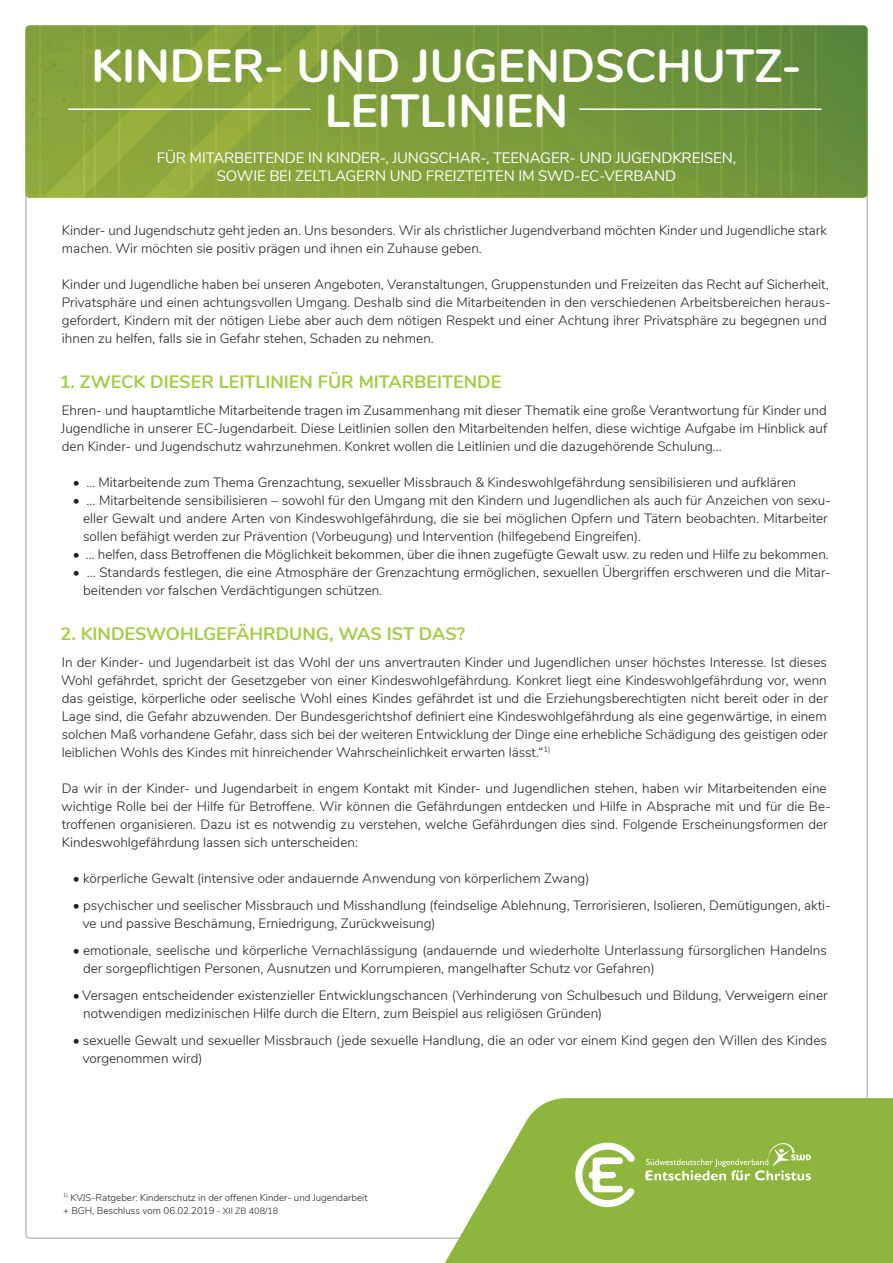
<style>
.page{position:relative;width:893px;height:1263px;background:#fff}
.page>*{position:absolute;margin:0;border:0;box-sizing:border-box;transform-origin:0 0}
.t1{font:700 46.5px/45px "Nunito";color:#fff;text-align:center}
.t2{font:700 18px "Nunito";color:#a5cc49}
.t3{font:15px/18px "Nunito";letter-spacing:-.01em;color:#fff;text-align:center}
.t4{font:300 13.5px/18px "Nunito";color:#231f20}
.t5{font:300 9.75px/13.5px "Nunito";color:#231f20}
.s1{font-size:9px}
</style>
<div class="page">
<img style="left:437px;top:1098px;width:456px;height:165px">
<img style="left:26px;top:26px;width:841px;height:172px">
<hr style="left:68px;top:108px;width:242px;height:2px;background:#fff">
<hr style="left:579px;top:108px;width:242px;height:2px;background:#fff">
<svg style="left:645px;top:1143px;width:166px;height:37px;background:#a1c15e"></svg>
<svg style="left:575px;top:1142px;width:60px;height:65px"></svg>
<h1 class="t1" style="left:91px;top:40px;width:712px">KINDER- UND JUGENDSCHUTZ-<br>LEITLINIEN</h1>
<p class="t3" style="left:157px;top:148px;width:581px">FÜR MITARBEITENDE IN KINDER-, JUNGSCHAR-, TEENAGER- UND JUGENDKREISEN,<br>SOWIE BEI ZELTLAGERN UND FREIZTEITEN IM SWD-EC-VERBAND</p>
<p class="t4" style="left:62px;top:220px;width:767px">Kinder- und Jugendschutz geht jeden an. Uns besonders. Wir als christlicher Jugendverband möchten Kinder und Jugendliche stark machen. Wir möchten sie positiv prägen und ihnen ein Zuhause geben.</p>
<p class="t4" style="left:62px;top:274px;width:771px">Kinder und Jugendliche haben bei unseren Angeboten, Veranstaltungen, Gruppenstunden und Freizeiten das Recht auf Sicherheit, Privatsphäre und einen achtungsvollen Umgang. Deshalb sind die Mitarbeitenden in den verschiedenen Arbeitsbereichen heraus&shy;gefordert, Kindern mit der nötigen Liebe aber auch dem nötigen Respekt und einer Achtung ihrer Privatsphäre zu begegnen und ihnen zu helfen, falls sie in Gefahr stehen, Schaden zu nehmen.</p>
<h2 class="t2" style="left:60px;top:368px;width:443px">1. ZWECK DIESER LEITLINIEN FÜR MITARBEITENDE</h2>
<p class="t4" style="left:61px;top:400px;width:768px;text-align:justify">Ehren- und hauptamtliche Mitarbeitende tragen im Zusammenhang mit dieser Thematik eine große Verantwortung für Kinder und Jugendliche in unserer EC-Jugendarbeit. Diese Leitlinien sollen den Mitarbeitenden helfen, diese wichtige Aufgabe im Hinblick auf den Kinder- und Jugendschutz wahrzunehmen. Konkret wollen die Leitlinien und die dazugehörende Schulung…</p>
<p class="t4" style="left:73px;top:472px;width:725px">• … Mitarbeitende zum Thema Grenzachtung, sexueller Missbrauch &amp; Kindeswohlgefährdung sensibilisieren und aufklären</p>
<p class="t4" style="left:83px;top:490px;width:749px;text-indent:-10px">• … Mitarbeitende sensibilisieren – sowohl für den Umgang mit den Kindern und Jugendlichen als auch für Anzeichen von sexu&shy;eller Gewalt und andere Arten von Kindeswohlgefährdung, die sie bei möglichen Opfern und Tätern beobachten. Mitarbeiter sollen befähigt werden zur Prävention (Vorbeugung) und Intervention (hilfegebend Eingreifen).</p>
<p class="t4" style="left:73px;top:544px;width:757px">• … helfen, dass Betroffenen die Möglichkeit bekommen, über die ihnen zugefügte Gewalt usw. zu reden und Hilfe zu bekommen.</p>
<p class="t4" style="left:83px;top:562px;width:749px;text-indent:-10px">• … Standards festlegen, die eine Atmosphäre der Grenzachtung ermöglichen, sexuellen Übergriffen erschweren und die Mitar&shy;beitenden vor falschen Verdächtigungen schützen.</p>
<h2 class="t2" style="left:61px;top:620px;width:406px">2. KINDESWOHLGEFÄHRDUNG, WAS IST DAS?</h2>
<p class="t4" style="left:61px;top:652px;width:768px;text-align:justify">In der Kinder- und Jugendarbeit ist das Wohl der uns anvertrauten Kinder und Jugendlichen unser höchstes Interesse. Ist dieses Wohl gefährdet, spricht der Gesetzgeber von einer Kindeswohlgefährdung. Konkret liegt eine Kindeswohlgefährdung vor, wenn das geistige, körperliche oder seelische Wohl eines Kindes gefährdet ist und die Erziehungsberechtigten nicht bereit oder in der Lage sind, die Gefahr abzuwenden. Der Bundesgerichtshof definiert eine Kindeswohlgefährdung als eine gegenwärtige, in einem solchen Maß vorhandene Gefahr, dass sich bei der weiteren Entwicklung der Dinge eine erhebliche Schädigung des geistigen oder leiblichen Wohls des Kindes mit hinreichender Wahrscheinlichkeit erwarten lässt.“<sup>1)</sup></p>
<p class="t4" style="left:62px;top:778px;width:771px">Da wir in der Kinder- und Jugendarbeit in engem Kontakt mit Kinder- und Jugendlichen stehen, haben wir Mitarbeitenden eine wichtige Rolle bei der Hilfe für Betroffene. Wir können die Gefährdungen entdecken und Hilfe in Absprache mit und für die Be&shy;troffenen organisieren. Dazu ist es notwendig zu verstehen, welche Gefährdungen dies sind. Folgende Erscheinungsformen der Kindeswohlgefährdung lassen sich unterscheiden:</p>
<p class="t4" style="left:73px;top:868px;width:518px">• körperliche Gewalt (intensive oder andauernde Anwendung von körperlichem Zwang)</p>
<p class="t4" style="left:83px;top:895px;width:750px;text-indent:-10px">• psychischer und seelischer Missbrauch und Misshandlung (feindselige Ablehnung, Terrorisieren, Isolieren, Demütigungen, akti&shy;ve und passive Beschämung, Erniedrigung, Zurückweisung)</p>
<p class="t4" style="left:83px;top:940px;width:745px;text-indent:-10px">• emotionale, seelische und körperliche Vernachlässigung (andauernde und wiederholte Unterlassung fürsorglichen Handelns der sorgepflichtigen Personen, Ausnutzen und Korrumpieren, mangelhafter Schutz vor Gefahren)</p>
<p class="t4" style="left:83px;top:985px;width:746px;text-indent:-10px">• Versagen entscheidender existenzieller Entwicklungschancen (Verhinderung von Schulbesuch und Bildung, Verweigern einer notwendigen medizinischen Hilfe durch die Eltern, zum Beispiel aus religiösen Gründen)</p>
<p class="t4" style="left:83px;top:1030px;width:746px;text-indent:-10px">• sexuelle Gewalt und sexueller Missbrauch (jede sexuelle Handlung, die an oder vor einem Kind gegen den Willen des Kindes vorgenommen wird)</p>
<p class="t5" style="left:63px;top:1190px;width:306px"><sup>1)</sup> KVJS-Ratgeber: Kinderschutz in der offenen Kinder- und Jugendarbeit + BGH, Beschluss vom 06.02.2019 <span class="s1">- XII ZB 408/18</span></p>
</div>
